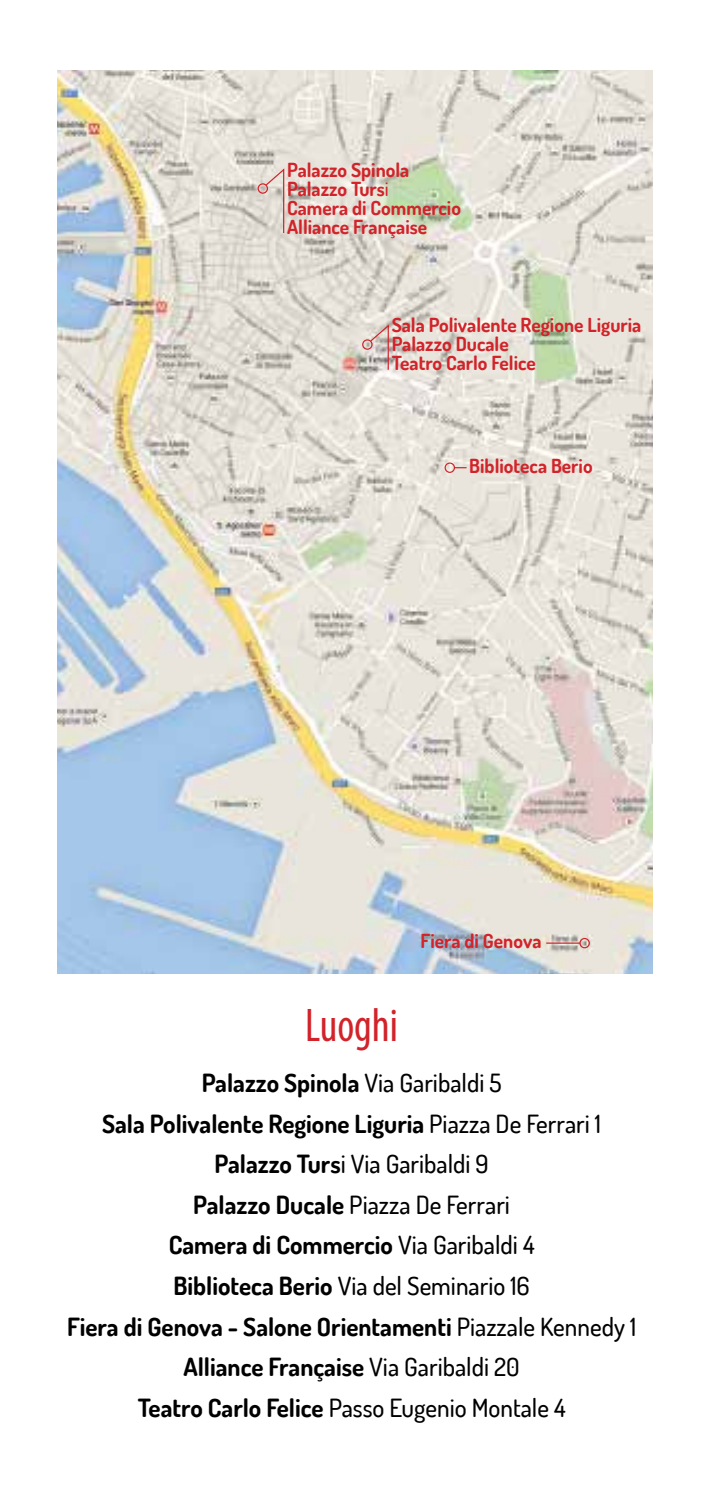
<style>
.page{position:relative;width:709px;height:1489px;background:#fff}
.page>*{position:absolute;margin:0;border:0;box-sizing:border-box;transform-origin:0 0}
.t1{font:condensed 47.5px "Myriad Pro";color:#d2232a;scale:.93 1}
.t2{font:700 25px/40.5px "Dosis";color:#000;text-align:center}
.t3{font:700 19.5px/19px "Dosis";color:#d2232a}
.s1{font-weight:500}
</style>
<div class="page">
<img style="left:58px;top:71px;width:594px;height:902px">
<div style="left:257px;top:183px;width:11px;height:11px;border:1px solid #d2232a;border-radius:50%"></div>
<div style="left:362px;top:339px;width:10px;height:11px;border:1px solid #d2232a;border-radius:50%"></div>
<svg style="left:264px;top:167px;width:21px;height:67px"></svg>
<svg style="left:369px;top:323px;width:20px;height:48px"></svg>
<div style="left:444px;top:462px;width:11px;height:11px;border:1px solid #d2232a;border-radius:50%"></div>
<svg style="left:454px;top:467px;width:12px;height:1px"></svg>
<div style="left:579px;top:937px;width:11px;height:11px;border:1px solid #d2232a;border-radius:50%"></div>
<hr style="left:546px;top:942px;width:34px;height:1px;background:#d2232a">
<p class="t3" style="left:287px;top:159px;width:175px">Palazzo Spinola<br>Palazzo Turs<span class="s1">i<br></span>Camera di Commercio<br>Alliance Française</p>
<p class="t3" style="left:392px;top:315px;width:251px">Sala Polivalente Regione Liguria<br>Palazzo Ducale<br>Teatro Carlo Felice</p>
<p class="t3" style="left:469px;top:456px;width:125px">Biblioteca Berio</p>
<p class="t3" style="left:420px;top:931px;width:122px">Fiera di Genova</p>
<h1 class="t1" style="left:305px;top:996px;width:101px">Luoghi</h1>
<p class="t2" style="left:67px;top:1061px;width:570px">Palazzo Spinola <span class="s1">Via Garibaldi 5<br></span>Sala Polivalente Regione Liguria <span class="s1">Piazza De Ferrari 1<br></span>Palazzo Turs<span class="s1">i Via Garibaldi 9<br></span>Palazzo Ducale <span class="s1">Piazza De Ferrari<br></span>Camera di Commercio <span class="s1">Via Garibaldi 4<br></span>Biblioteca Berio <span class="s1">Via del Seminario 16<br></span>Fiera di Genova - Salone Orientamenti <span class="s1">Piazzale Kennedy 1<br></span>Alliance Française <span class="s1">Via Garibaldi 20<br></span>Teatro Carlo Felice <span class="s1">Passo Eugenio Montale 4</span></p>
</div>
